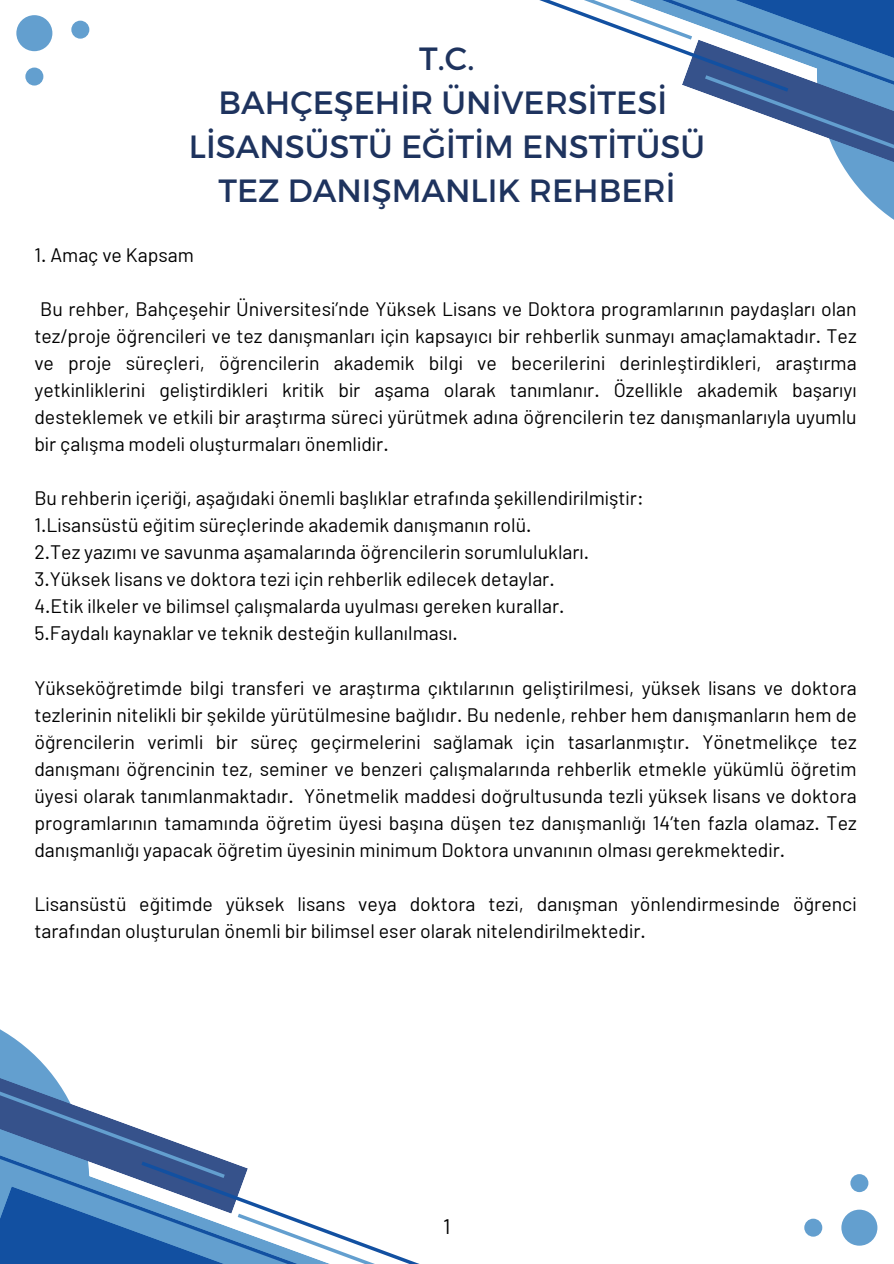
<style>
.page{position:relative;width:894px;height:1264px;background:#fff}
.page>*{position:absolute;margin:0;border:0;box-sizing:border-box;transform-origin:0 0}
.t1{font:32.1px/43.8px "Montserrat";color:#1e335e;text-align:center}
.t2{font:21px "Barlow";color:#000}
.t3{font:19.5px/27px "Barlow";color:#000;text-align:justify}
</style>
<div class="page">
<svg style="left:0;top:1029px;width:46px;height:38px;fill:#639fcf"></svg>
<svg style="left:0;top:1067px;width:417px;height:196px"></svg>
<svg style="left:856px;top:185px;width:37px;height:34px"></svg>
<svg style="left:539px;top:0;width:354px;height:185px"></svg>
<div style="left:16px;top:15px;width:36px;height:36px;background:#639fcf;border-radius:50%"></div>
<div style="left:71px;top:21px;width:18px;height:18px;background:#639fcf;border-radius:50%"></div>
<div style="left:841px;top:1209px;width:36px;height:36px;background:#639fcf;border-radius:50%"></div>
<div style="left:804px;top:1218px;width:18px;height:18px;background:#639fcf;border-radius:50%"></div>
<div style="left:25px;top:68px;width:18px;height:18px;background:#639fcf;border-radius:50%"></div>
<div style="left:850px;top:1174px;width:18px;height:18px;background:#639fcf;border-radius:50%"></div>
<h1 class="t1" style="left:189px;top:35px;width:517px">T.C.<br>BAHÇEŞEHİR ÜNİVERSİTESİ<br>LİSANSÜSTÜ EĞİTİM ENSTİTÜSÜ<br>TEZ DANIŞMANLIK REHBERİ</h1>
<p class="t3" style="left:34px;top:241px;width:161px">1. Amaç ve Kapsam</p>
<p class="t3" style="left:34px;top:295px;width:823px">Bu rehber, Bahçeşehir Üniversitesi’nde Yüksek Lisans ve Doktora programlarının paydaşları olan tez/proje öğrencileri ve tez danışmanları için kapsayıcı bir rehberlik sunmayı amaçlamaktadır. Tez ve proje süreçleri, öğrencilerin akademik bilgi ve becerilerini derinleştirdikleri, araştırma yetkinliklerini geliştirdikleri kritik bir aşama olarak tanımlanır. Özellikle akademik başarıyı desteklemek ve etkili bir araştırma süreci yürütmek adına öğrencilerin tez danışmanlarıyla uyumlu bir çalışma modeli oluşturmaları önemlidir.</p>
<p class="t3" style="left:34px;top:484px;width:610px">Bu rehberin içeriği, aşağıdaki önemli başlıklar etrafında şekillendirilmiştir:</p>
<p class="t3" style="left:34px;top:511px;width:498px">1.Lisansüstü eğitim süreçlerinde akademik danışmanın rolü.</p>
<p class="t3" style="left:34px;top:538px;width:556px">2.Tez yazımı ve savunma aşamalarında öğrencilerin sorumlulukları.</p>
<p class="t3" style="left:34px;top:565px;width:521px">3.Yüksek lisans ve doktora tezi için rehberlik edilecek detaylar.</p>
<p class="t3" style="left:34px;top:592px;width:531px">4.Etik ilkeler ve bilimsel çalışmalarda uyulması gereken kurallar.</p>
<p class="t3" style="left:34px;top:619px;width:425px">5.Faydalı kaynaklar ve teknik desteğin kullanılması.</p>
<p class="t3" style="left:34px;top:673px;width:823px">Yükseköğretimde bilgi transferi ve araştırma çıktılarının geliştirilmesi, yüksek lisans ve doktora tezlerinin nitelikli bir şekilde yürütülmesine bağlıdır. Bu nedenle, rehber hem danışmanların hem de öğrencilerin verimli bir süreç geçirmelerini sağlamak için tasarlanmıştır. Yönetmelikçe tez danışmanı öğrencinin tez, seminer ve benzeri çalışmalarında rehberlik etmekle yükümlü öğretim üyesi olarak tanımlanmaktadır. Yönetmelik maddesi doğrultusunda tezli yüksek lisans ve doktora programlarının tamamında öğretim üyesi başına düşen tez danışmanlığı 14’ten fazla olamaz. Tez danışmanlığı yapacak öğretim üyesinin minimum Doktora unvanının olması gerekmektedir.</p>
<p class="t3" style="left:34px;top:889px;width:821px">Lisansüstü eğitimde yüksek lisans veya doktora tezi, danışman yönlendirmesinde öğrenci tarafından oluşturulan önemli bir bilimsel eser olarak nitelendirilmektedir.</p>
<p class="t2" style="left:443px;top:1210px;width:9px">1</p>
</div>
